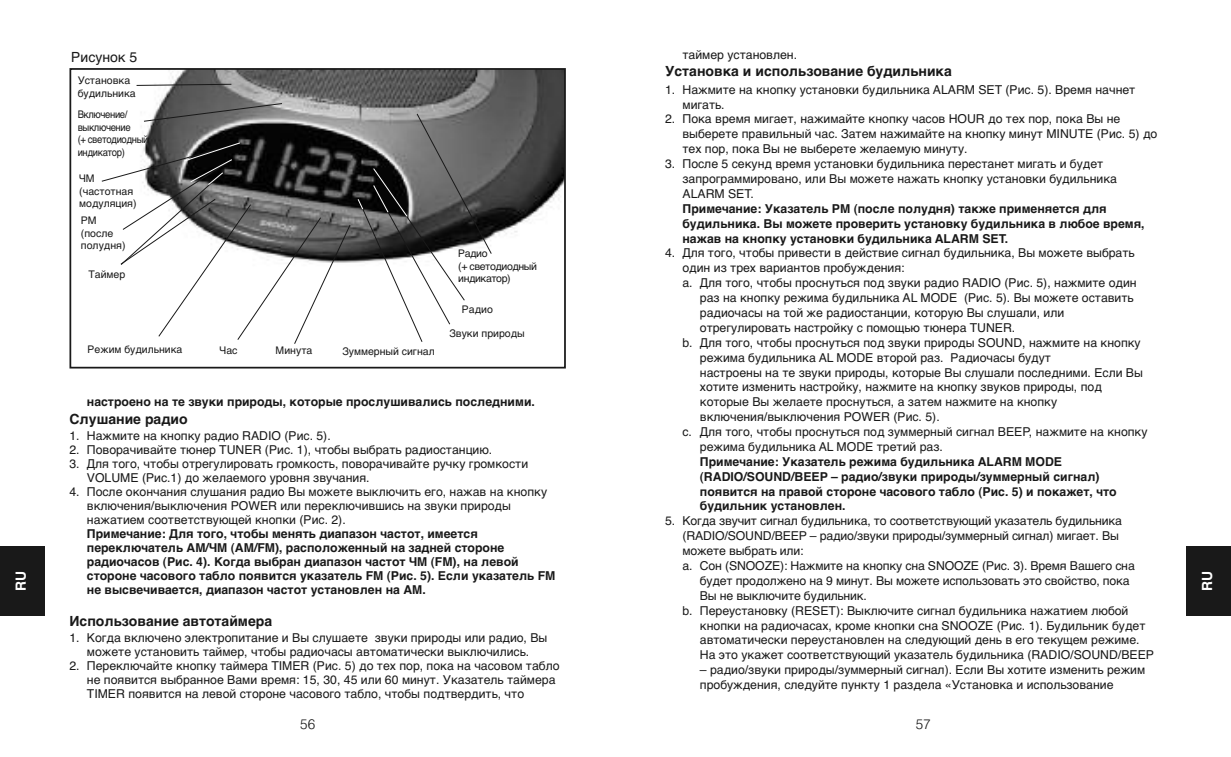
<style>
.page{position:relative;width:1231px;height:757px;background:#fff}
.page>*{position:absolute;margin:0;border:0;box-sizing:border-box;transform-origin:0 0}
.t1{font:700 14px "Helvetica";color:#191919}
.t2{font:14px "Helvetica";color:#191919}
.t3{font:300 14px "Swiss 721 BT";color:#191919}
.t4{font:700 14px "Swiss 721 BT";color:#fff}
.t5{font:12.25px/14.9px "Helvetica";color:#191919}
.t6{font:700 12.25px/14.9px "Helvetica";color:#191919}
.t7{font:10.5px/12.6px "Helvetica";color:#191919}
.t8{font:10.5px/12.6px "Helvetica";letter-spacing:-.04em;color:#191919;scale:.9 1}
.t9{font:10.5px/12.6px "Helvetica";letter-spacing:-.04em;color:#191919}
</style>
<div class="page">
<div style="left:1186px;top:546px;width:44px;height:69px;background:#191919"></div>
<div style="left:0;top:546px;width:45px;height:69px;background:#191919"></div>
<img style="left:101px;top:71px;width:462px;height:192px">
<div style="left:69px;top:68px;width:497px;height:300px;border:2px solid #191919"></div>
<svg style="left:136px;top:84px;width:96px;height:2px"></svg>
<svg style="left:144px;top:103px;width:138px;height:18px;background:#757575"></svg>
<svg style="left:102px;top:142px;width:248px;height:202px"></svg>
<svg style="left:357px;top:114px;width:134px;height:228px"></svg>
<p class="t4" style="left:16px;top:590px;width:22px;rotate:-90deg">RU</p>
<p class="t2" style="left:71px;top:49px;width:68px">Рисунок 5</p>
<p class="t7" style="left:78px;top:74px;width:59px">Установка будильника</p>
<p class="t8" style="left:78px;top:108px;width:80px">Включение/ выключение<br>(+ светодиодный индикатор)</p>
<p class="t7" style="left:79px;top:172px;width:59px">ЧМ (частотная модуляция)</p>
<p class="t7" style="left:81px;top:214px;width:46px">PM (после полудня)</p>
<p class="t7" style="left:88px;top:268px;width:38px">Таймер</p>
<p class="t7" style="left:88px;top:342px;width:96px">Режим будильника</p>
<p class="t7" style="left:275px;top:344px;width:38px">Минута</p>
<p class="t7" style="left:219px;top:344px;width:19px">Час</p>
<p class="t7" style="left:342px;top:344px;width:94px">Зуммерный сигнал</p>
<p class="t9" style="left:458px;top:247px;width:80px">Радио<br>(+ светодиодный индикатор)</p>
<p class="t7" style="left:462px;top:303px;width:32px">Радио</p>
<p class="t7" style="left:449px;top:327px;width:77px">Звуки природы</p>
<p class="t6" style="left:87px;top:394px;width:449px">настроено на те звуки природы, которые прослушивались последними.</p>
<p class="t1" style="left:69px;top:411px;width:120px">Слушание радио</p>
<p class="t5" style="left:69px;top:428px;width:263px">1. Нажмите на кнопку радио RADIO (Рис. 5).</p>
<p class="t5" style="left:69px;top:442px;width:424px">2. Поворачивайте тюнер TUNER (Рис. 1), чтобы выбрать радиостанцию.</p>
<p class="t5" style="left:87px;top:457px;width:443px;line-height:14px;text-indent:-17px">3. Для того, чтобы отрегулировать громкость, поворачивайте ручку громкости<br>VOLUME (Рис.1) до желаемого уровня звучания.</p>
<p class="t5" style="left:87px;top:485px;width:461px;line-height:14px;text-indent:-17px">4. После окончания слушания радио Вы можете выключить его, нажав на кнопку включения/выключения POWER или переключившись на звуки природы нажатием соответствующей кнопки (Рис. 2).</p>
<p class="t6" style="left:87px;top:527px;width:470px;line-height:14px">Примечание: Для того, чтобы менять диапазон частот, имеется переключатель АМ/ЧМ (AM/FM), расположенный на задней стороне радиочасов (Рис. 4). Когда выбран диапазон частот ЧМ (FM), на левой стороне часового табло появится указатель FM (Рис. 5). Если указатель FM не высвечивается, диапазон частот установлен на АМ.</p>
<p class="t1" style="left:69px;top:612px;width:204px">Использование автотаймера</p>
<p class="t5" style="left:69px;top:631px;width:479px;line-height:14px;text-align:center">1. Когда включено электропитание и Вы слушаете звуки природы или радио, Вы можете установить таймер, чтобы радиочасы автоматически выключились.</p>
<p class="t5" style="left:87px;top:659px;width:474px;line-height:14px;text-indent:-17px">2. Переключайте кнопку таймера TIMER (Рис. 5) до тех пор, пока на часовом табло не появится выбранное Вами время: 15, 30, 45 или 60 минут. Указатель таймера<br>TIMER появится на левой стороне часового табло, чтобы подтвердить, что</p>
<p class="t3" style="left:300px;top:719px;width:16px">56</p>
<p class="t5" style="left:682px;top:47px;width:116px">таймер установлен.</p>
<p class="t1" style="left:665px;top:63px;width:288px">Установка и использование будильника</p>
<p class="t5" style="left:682px;top:82px;width:454px;text-indent:-17px">1. Нажмите на кнопку установки будильника ALARM SET (Рис. 5). Время начнет мигать.</p>
<p class="t5" style="left:682px;top:112px;width:476px;text-indent:-17px">2. Пока время мигает, нажимайте кнопку часов HOUR до тех пор, пока Вы не выберете правильный час. Затем нажимайте на кнопку минут MINUTE (Рис. 5) до тех пор, пока Вы не выберете желаемую минуту.</p>
<p class="t5" style="left:682px;top:156px;width:436px;text-indent:-17px">3. После 5 секунд время установки будильника перестанет мигать и будет запрограммировано, или Вы можете нажать кнопку установки будильника<br>ALARM SET.</p>
<p class="t6" style="left:682px;top:201px;width:463px">Примечание: Указатель PM (после полудня) также применяется для будильника. Вы можете проверить установку будильника в любое время, нажав на кнопку установки будильника ALARM SET.</p>
<p class="t5" style="left:665px;top:246px;width:471px">4. Для того, чтобы привести в действие сигнал будильника, Вы можете выбрать</p>
<p class="t5" style="left:682px;top:260px;width:224px">один из трех вариантов пробуждения:</p>
<p class="t5" style="left:682px;top:275px;width:455px">a. Для того, чтобы проснуться под звуки радио RADIO (Рис. 5), нажмите один</p>
<p class="t5" style="left:699px;top:290px;width:435px">раз на кнопку режима будильника AL MODE (Рис. 5). Вы можете оставить</p>
<p class="t5" style="left:699px;top:305px;width:366px">радиочасы на той же радиостанции, которую Вы слушали, или</p>
<p class="t5" style="left:699px;top:320px;width:317px">отрегулировать настройку с помощью тюнера TUNER.</p>
<p class="t5" style="left:682px;top:335px;width:459px">b. Для того, чтобы проснуться под звуки природы SOUND, нажмите на кнопку</p>
<p class="t5" style="left:699px;top:350px;width:352px">режима будильника AL MODE второй раз. Радиочасы будут</p>
<p class="t5" style="left:699px;top:365px;width:444px">настроены на те звуки природы, которые Вы слушали последними. Если Вы</p>
<p class="t5" style="left:699px;top:379px;width:403px">хотите изменить настройку, нажмите на кнопку звуков природы, под</p>
<p class="t5" style="left:699px;top:394px;width:359px">которые Вы желаете проснуться, а затем нажмите на кнопку</p>
<p class="t5" style="left:699px;top:409px;width:241px">включения/выключения POWER (Рис. 5).</p>
<p class="t5" style="left:682px;top:424px;width:466px">c. Для того, чтобы проснуться под зуммерный сигнал BEEP, нажмите на кнопку</p>
<p class="t5" style="left:699px;top:439px;width:244px">режима будильника AL MODE третий раз.</p>
<p class="t6" style="left:699px;top:454px;width:418px">Примечание: Указатель режима будильника ALARM MODE (RADIO/SOUND/BEEP – радио/звуки природы/зуммерный сигнал) появится на правой стороне часового табло (Рис. 5) и покажет, что будильник установлен.</p>
<p class="t5" style="left:665px;top:513px;width:458px">5. Когда звучит сигнал будильника, то соответствующий указатель будильника</p>
<p class="t5" style="left:682px;top:528px;width:438px">(RADIO/SOUND/BEEP – радио/звуки природы/зуммерный сигнал) мигает. Вы</p>
<p class="t5" style="left:682px;top:543px;width:123px">можете выбрать или:</p>
<p class="t5" style="left:682px;top:558px;width:454px">a. Сон (SNOOZE): Нажмите на кнопку сна SNOOZE (Рис. 3). Время Вашего сна</p>
<p class="t5" style="left:699px;top:573px;width:431px">будет продолжено на 9 минут. Вы можете использовать это свойство, пока</p>
<p class="t5" style="left:699px;top:588px;width:169px">Вы не выключите будильник.</p>
<p class="t5" style="left:682px;top:603px;width:447px">b. Переустановку (RESET): Выключите сигнал будильника нажатием любой</p>
<p class="t5" style="left:699px;top:617px;width:447px">кнопки на радиочасах, кроме кнопки сна SNOOZE (Рис. 1). Будильник будет</p>
<p class="t5" style="left:699px;top:632px;width:441px">автоматически переустановлен на следующий день в его текущем режиме.</p>
<p class="t5" style="left:699px;top:647px;width:455px">На это укажет соответствующий указатель будильника (RADIO/SOUND/BEEP</p>
<p class="t5" style="left:699px;top:662px;width:447px">– радио/звуки природы/зуммерный сигнал). Если Вы хотите изменить режим пробуждения, следуйте пункту 1 раздела «Установка и использование</p>
<p class="t3" style="left:915px;top:719px;width:16px">57</p>
<p class="t4" style="left:1201px;top:590px;width:22px;rotate:-90deg">RU</p>
</div>
